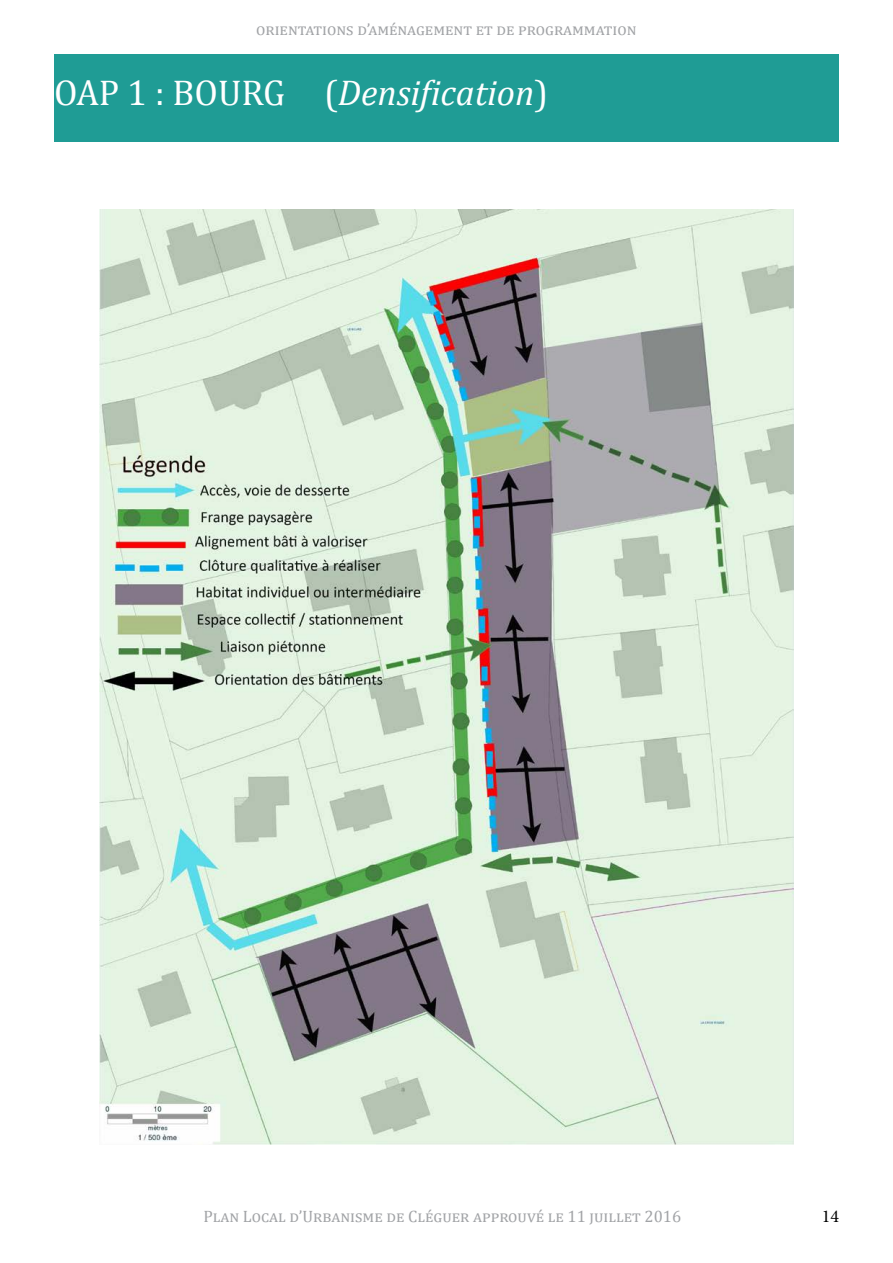
<style>
.page{position:relative;width:893px;height:1263px;background:#fff}
.page>*{position:absolute;margin:0;border:0;box-sizing:border-box;transform-origin:0 0}
.t1{font:italic 36px "Cambria";color:#fff}
.t2{font:18px "Minion Pro";color:#000}
.t3{font:16.5px "Cambria";color:#a1a3a6}
.t4{font:16.5px "Cambria";letter-spacing:.055em;color:#a1a3a6}
.s1{font-style:normal}
</style>
<div class="page">
<div style="left:54px;top:54px;width:785px;height:87px;background:#1f9c95"></div>
<img style="left:100px;top:210px;width:693px;height:934px">
<p class="t4" style="left:256px;top:20px;width:382px">orientations d’aménagement et de programmation</p>
<h1 class="t1" style="left:54px;top:67px;width:496px"><span class="s1">OAP 1 : BOURG (</span>Densification<span class="s1">)</span></h1>
<p class="t3" style="left:203px;top:1206px;width:479px">Plan Local d’Urbanisme de Cléguer approuvé le 11 juillet 2016</p>
<p class="t2" style="left:822px;top:1209px;width:19px">14</p>
</div>
